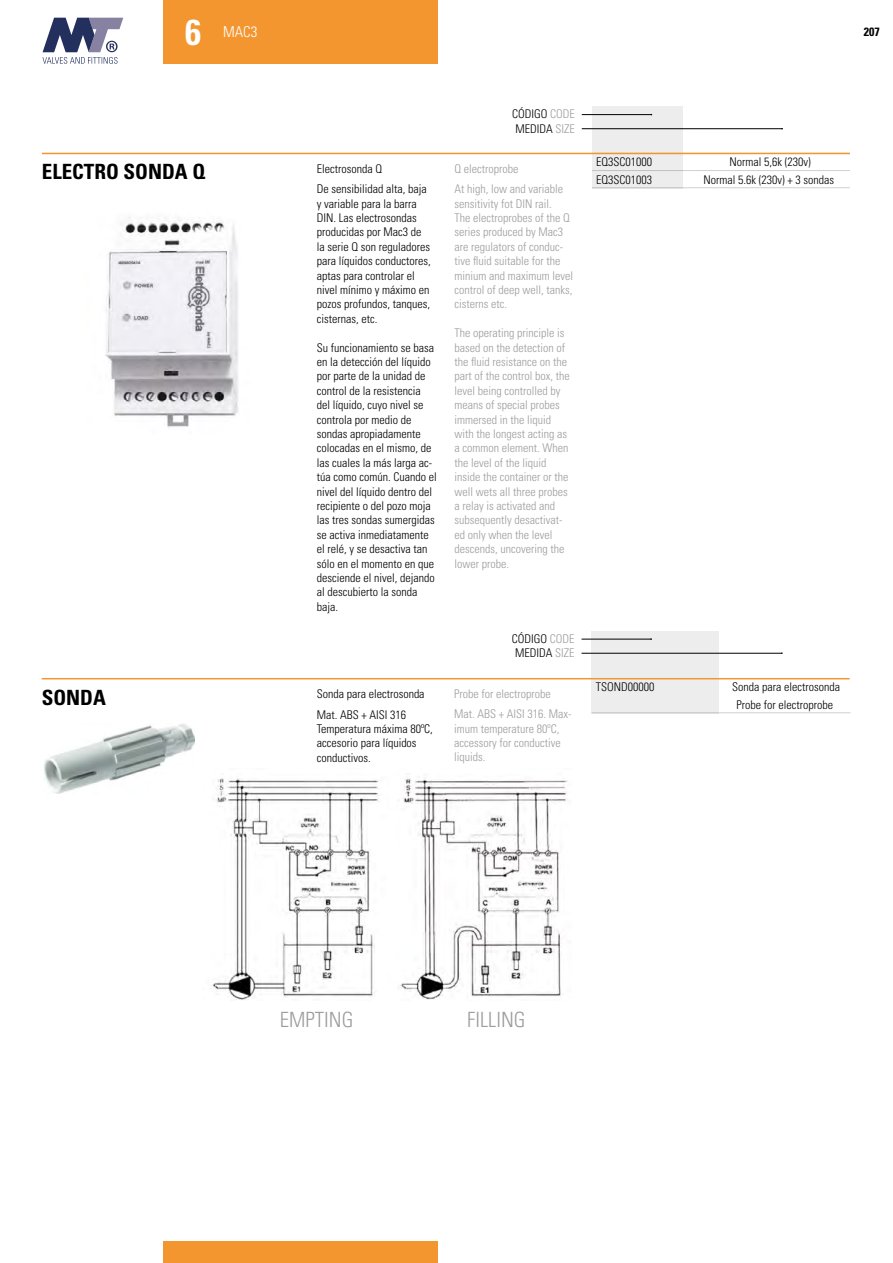
<style>
.page{position:relative;width:893px;height:1263px;background:#fff}
.page>*{position:absolute;margin:0;border:0;box-sizing:border-box;transform-origin:0 0}
.t1{font:700 condensed 36px "Univers LT Std";color:#fff}
.t2{font:700 condensed 21px "Univers LT Std";color:#000}
.t3{font:300 condensed 21px "Univers LT Std";color:#9d9d9c}
.t4{font:300 condensed 15px "Univers LT Std";color:#fff}
.t5{font:300 condensed 12px/14.4px "Univers LT Std";color:#000}
.t6{font:300 condensed 12px/14.4px "Univers LT Std";color:#9d9d9c}
.t7{font:700 condensed 12px "Univers LT Std";color:#000}
.s1{color:#9d9d9c}
</style>
<div class="page">
<div style="left:163px;top:0;width:275px;height:64px;background:#f49630"></div>
<svg style="left:43px;top:18px;width:80px;height:46px"></svg>
<div style="left:163px;top:1242px;width:275px;height:21px;background:#f49630"></div>
<div style="left:592px;top:106px;width:90px;height:82px;background:#ededed"></div>
<hr style="left:582px;top:114px;width:69px;height:1px;background:#000">
<hr style="left:582px;top:128px;width:200px;height:1px;background:#000">
<hr style="left:592px;top:170px;width:96px;height:1px;background:#d0d0d0">
<hr style="left:688px;top:170px;width:162px;height:1px;background:#d0d0d0">
<hr style="left:592px;top:187px;width:96px;height:1px;background:#d0d0d0">
<hr style="left:688px;top:187px;width:162px;height:1px;background:#d0d0d0">
<hr style="left:42px;top:153px;width:808px;height:1px;background:#f49630">
<img style="left:105px;top:217px;width:134px;height:211px">
<img style="left:44px;top:724px;width:150px;height:69px">
<div style="left:591px;top:631px;width:128px;height:82px;background:#ededed"></div>
<hr style="left:581px;top:639px;width:70px;height:1px;background:#000">
<hr style="left:581px;top:653px;width:201px;height:1px;background:#000">
<hr style="left:592px;top:712px;width:127px;height:1px;background:#d0d0d0">
<hr style="left:719px;top:712px;width:131px;height:1px;background:#d0d0d0">
<hr style="left:42px;top:678px;width:808px;height:1px;background:#f49630">
<img style="left:212px;top:778px;width:356px;height:222px">
<h1 class="t1" style="left:185px;top:10px;width:17px">6</h1>
<p class="t4" style="left:223px;top:23px;width:36px">MAC3</p>
<p class="t7" style="left:864px;top:25px;width:17px">207</p>
<p class="t5" style="left:512px;top:107px;width:64px">CÓDIGO <span class="s1">CODE<br></span>MEDIDA <span class="s1">SIZE</span></p>
<h2 class="t2" style="left:42px;top:159px;width:165px">ELECTRO SONDA Q</h2>
<p class="t5" style="left:317px;top:162px;width:67px">Electrosonda Q</p>
<p class="t6" style="left:454px;top:162px;width:65px">Q electroprobe</p>
<p class="t5" style="left:317px;top:182px;width:115px">De sensibilidad alta, baja y variable para la barra<br>DIN. Las electrosondas producidas por Mac3 de la serie Q son reguladores para líquidos conductores, aptas para controlar el nivel mínimo y máximo en pozos profundos, tanques, cisternas, etc.</p>
<p class="t5" style="left:317px;top:340px;width:121px">Su funcionamiento se basa en la detección del líquido por parte de la unidad de control de la resistencia del líquido, cuyo nivel se controla por medio de sondas apropiadamente colocadas en el mismo, de las cuales la más larga ac&shy;túa como común. Cuando el nivel del líquido dentro del recipiente o del pozo moja las tres sondas sumergidas se activa inmediatamente el relé, y se desactiva tan sólo en el momento en que desciende el nivel, dejando al descubierto la sonda baja.</p>
<p class="t6" style="left:454px;top:182px;width:120px">At high, low and variable sensitivity fot DIN rail.<br>The electroprobes of the Q series produced by Mac3 are regulators of conduc&shy;tive fluid suitable for the minium and maximum level control of deep well, tanks, cisterns etc.</p>
<p class="t6" style="left:454px;top:326px;width:117px">The operating principle is based on the detection of the fluid resistance on the part of the control box, the level being controlled by means of special probes immersed in the liquid with the longest acting as a common element. When the level of the liquid inside the container or the well wets all three probes a relay is activated and subsequently desactivat&shy;ed only when the level descends, uncovering the lower probe.</p>
<p class="t5" style="left:512px;top:631px;width:64px">CÓDIGO <span class="s1">CODE<br></span>MEDIDA <span class="s1">SIZE</span></p>
<h2 class="t2" style="left:42px;top:684px;width:66px">SONDA</h2>
<p class="t5" style="left:317px;top:687px;width:109px">Sonda para electrosonda</p>
<p class="t6" style="left:454px;top:687px;width:98px">Probe for electroprobe</p>
<p class="t5" style="left:317px;top:707px;width:118px">Mat. ABS + AISI 316<br>Temperatura máxima 80ºC, accesorio para líquidos conductivos.</p>
<p class="t6" style="left:454px;top:707px;width:119px">Mat. ABS + AISI 316. Max&shy;imum temperature 80ºC, accessory for conductive liquids.</p>
<p class="t5" style="left:596px;top:155px;width:57px">EQ3SC01000</p>
<p class="t5" style="left:729px;top:155px;width:83px">Normal 5,6k (230v)</p>
<p class="t5" style="left:596px;top:172px;width:57px">EQ3SC01003</p>
<p class="t5" style="left:704px;top:172px;width:132px">Normal 5.6k (230v) + 3 sondas</p>
<p class="t5" style="left:596px;top:680px;width:60px">TSOND00000</p>
<p class="t5" style="left:732px;top:678px;width:109px;line-height:17.2px;text-align:center">Sonda para electrosonda<br>Probe for electroprobe</p>
<h2 class="t3" style="left:280px;top:1007px;width:75px">EMPTING</h2>
<h2 class="t3" style="left:467px;top:1007px;width:60px">FILLING</h2>
</div>
